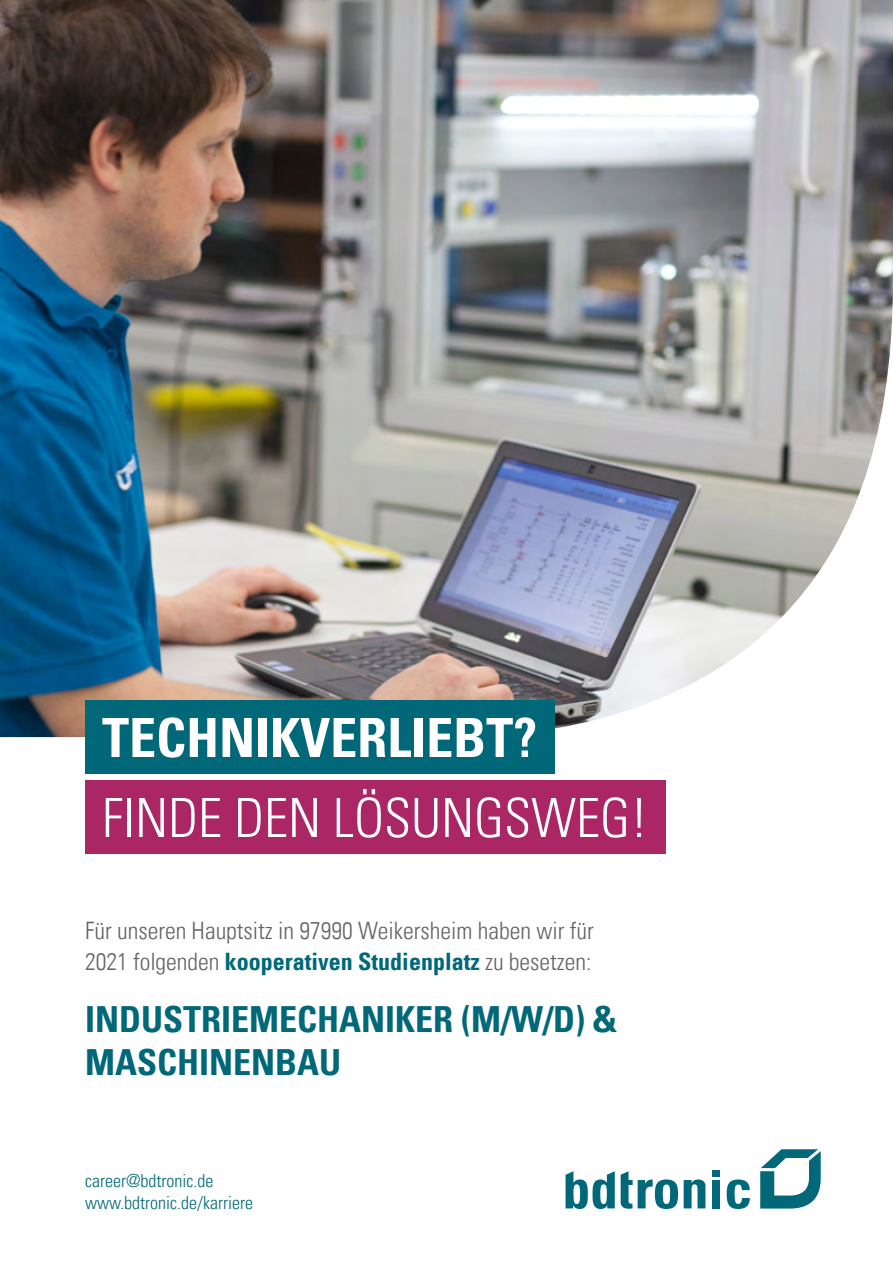
<style>
.page{position:relative;width:893px;height:1263px;background:#fff}
.page>*{position:absolute;margin:0;border:0;box-sizing:border-box;transform-origin:0 0}
.t1{font:54px "Univers Com 47 Light Cond";color:#fff}
.t2{font:54px "Univers Com 67 Bold Cond";color:#fff}
.t3{font:36px/43.2px "Univers Com 67 Bold Cond";color:#006878}
.t4{font:24px/31.5px "Univers Com 47 Light Cond";color:#646363}
.t5{font:18px/21.6px "Univers Com 47 Light Cond";color:#006878}
.s1{font-family:"Univers Com 67 Bold Cond";color:#006878}
</style>
<div class="page">
<img style="left:0;top:0;width:893px;height:737px">
<div style="left:85px;top:701px;width:469px;height:73px;background:#006878"></div>
<div style="left:85px;top:781px;width:580px;height:73px;background:#aa2665"></div>
<svg style="left:760px;top:1149px;width:61px;height:59px"></svg>
<svg style="left:566px;top:1171px;width:49px;height:38px"></svg>
<svg style="left:621px;top:1171px;width:57px;height:38px"></svg>
<svg style="left:684px;top:1179px;width:21px;height:29px"></svg>
<div style="left:712px;top:1180px;width:8px;height:28px;background:#006878"></div>
<svg style="left:727px;top:1179px;width:23px;height:30px"></svg>
<div style="left:712px;top:1171px;width:8px;height:6px;background:#006878"></div>
<h1 class="t2" style="left:102px;top:705px;width:437px">TECHNIKVERLIEBT?</h1>
<h1 class="t1" style="left:102px;top:785px;width:547px">FINDE DEN LÖSUNGSWEG!</h1>
<p class="t4" style="left:85px;top:915px;width:510px">Für unseren Hauptsitz in 97990 Weikersheim haben wir für<br>2021 folgenden <span class="s1">kooperativen Studienplatz</span> zu besetzen:</p>
<h2 class="t3" style="left:85px;top:997px;width:534px">INDUSTRIEMECHANIKER (M/W/D) &amp;<br>MASCHINENBAU</h2>
<p class="t5" style="left:85px;top:1170px;width:170px">career@bdtronic.de www.bdtronic.de/karriere</p>
</div>
